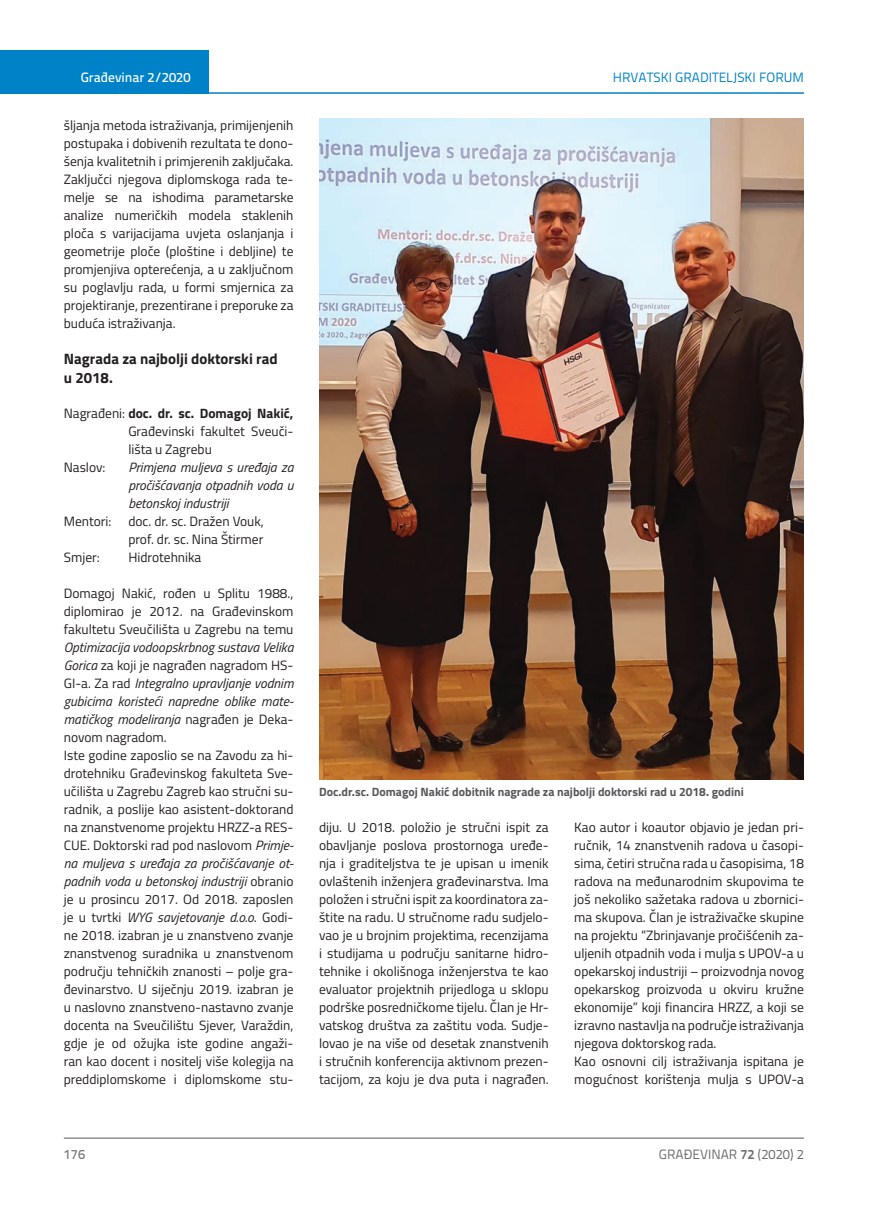
<style>
.page{position:relative;width:872px;height:1212px;background:#fff}
.page>*{position:absolute;margin:0;border:0;box-sizing:border-box;transform-origin:0 0}
.t1{font:700 15px/19.5px "Titillium";color:#231f20}
.t2{font:13.5px/18px "Titillium";color:#231f20;text-align:justify}
.t3{font:italic 13.5px/18px "Titillium";color:#231f20;text-align:justify}
.t4{font:700 13.5px "Titillium";color:#231f20}
.t5{font:13.5px "Titillium Text 22 L";color:#0082c8}
.t6{font:13.5px "Titillium Text 22 L";color:#6c6d70}
.t7{font:500 13.5px "Titillium Text 22 L";color:#fff}
.t8{font:500 13.5px "Titillium Text 22 L";color:#787a7d}
.t9{font:700 12px "Titillium";color:#57585a}
.s1{font-weight:400}
.s2{font-style:italic}
.s3{font-weight:700}
</style>
<div class="page">
<div style="left:0;top:50px;width:208px;height:44px;background:#0082c8"></div>
<hr style="left:0;top:92px;width:804px;height:2px;background:#0082c8">
<hr style="left:64px;top:1138px;width:740px;height:1px;background:#57585a">
<img style="left:319px;top:119px;width:485px;height:661px">
<p class="t7" style="left:81px;top:67px;width:111px">Građevinar 2/2020</p>
<p class="t5" style="left:613px;top:68px;width:192px">HRVATSKI GRADITELJSKI FORUM</p>
<p class="t2" style="left:64px;top:115px;width:231px">šljanja metoda istraživanja, primijenjenih postupaka i dobivenih rezultata te dono&shy;šenja kvalitetnih i primjerenih zaključaka.<br>Zaključci njegova diplomskoga rada te&shy;melje se na ishodima parametarske analize numeričkih modela staklenih ploča s varijacijama uvjeta oslanjanja i geometrije ploče (ploštine i debljine) te promjenjiva opterećenja, a u zaključnom su poglavlju rada, u formi smjernica za projektiranje, prezentirane i preporuke za buduća istraživanja.</p>
<p class="t1" style="left:64px;top:348px;width:215px">Nagrada za najbolji doktorski rad u 2018.</p>
<p class="t4" style="left:64px;top:403px;width:231px"><span class="s1">Nagrađeni:</span> doc. dr. sc. Domagoj Nakić,</p>
<p class="t2" style="left:128px;top:421px;width:167px">Građevinski fakultet Sveuči-</p>
<p class="t2" style="left:128px;top:439px;width:85px">lišta u Zagrebu</p>
<p class="t2" style="left:64px;top:457px;width:43px">Naslov:</p>
<p class="t3" style="left:128px;top:457px;width:167px">Primjena muljeva s uređaja za pročišćavanja otpadnih voda u betonskoj industriji</p>
<p class="t2" style="left:64px;top:511px;width:202px">Mentori: doc. dr. sc. Dražen Vouk,</p>
<p class="t2" style="left:128px;top:529px;width:136px">prof. dr. sc. Nina Štirmer</p>
<p class="t2" style="left:64px;top:547px;width:37px">Smjer:</p>
<p class="t2" style="left:128px;top:547px;width:75px">Hidrotehnika</p>
<p class="t2" style="left:64px;top:583px;width:231px">Domagoj Nakić, rođen u Splitu 1988., diplomirao je 2012. na Građevinskom fakultetu Sveučilišta u Zagrebu na temu</p>
<p class="t2" style="left:64px;top:637px;width:231px;text-align:left"><span class="s2">Optimizacija vodoopskrbnog sustava Velika Gorica</span> za koji je nagrađen nagradom HS-GI-a. Za rad <span class="s2">Integralno upravljanje vodnim gubicima koristeći napredne oblike mate&shy;matičkog modeliranja</span> nagrađen je Deka&shy;novom nagradom.<br>Iste godine zaposlio se na Zavodu za hi&shy;drotehniku Građevinskog fakulteta Sve&shy;učilišta u Zagrebu Zagreb kao stručni su&shy;radnik, a poslije kao asistent-doktorand na znanstvenome projektu HRZZ-a RES-CUE. Doktorski rad pod naslovom <span class="s2">Primje&shy;na muljeva s uređaja za pročišćavanje ot&shy;padnih voda u betonskoj industriji</span> obranio je u prosincu 2017. Od 2018. zaposlen je u tvrtki <span class="s2">WYG savjetovanje d.o.o</span>. Godi&shy;ne 2018. izabran je u znanstveno zvanje znanstvenog suradnika u znanstvenom području tehničkih znanosti – polje gra&shy;đevinarstvo. U siječnju 2019. izabran je u naslovno znanstveno-nastavno zvanje docenta na Sveučilištu Sjever, Varaždin, gdje je od ožujka iste godine angaži&shy;ran kao docent i nositelj više kolegija na preddiplomskome i diplomskome stu-</p>
<p class="t9" style="left:319px;top:783px;width:426px">Doc.dr.sc. Domagoj Nakić dobitnik nagrade za najbolji doktorski rad u 2018. godini</p>
<p class="t2" style="left:319px;top:818px;width:231px">diju. U 2018. položio je stručni ispit za obavljanje poslova prostornoga uređe&shy;nja i graditeljstva te je upisan u imenik ovlaštenih inženjera građevinarstva. Ima položen i stručni ispit za koordinatora za&shy;štite na radu. U stručnome radu sudjelo&shy;vao je u brojnim projektima, recenzijama i studijama u području sanitarne hidro&shy;tehnike i okolišnoga inženjerstva te kao evaluator projektnih prijedloga u sklopu podrške posredničkome tijelu. Član je Hr&shy;vatskog društva za zaštitu voda. Sudje&shy;lovao je na više od desetak znanstvenih i stručnih konferencija aktivnom prezen&shy;tacijom, za koju je dva puta i nagrađen.</p>
<p class="t2" style="left:574px;top:818px;width:231px;text-align:left">Kao autor i koautor objavio je jedan pri&shy;ručnik, 14 znanstvenih radova u časopi&shy;sima, četiri stručna rada u časopisima, 18 radova na međunarodnim skupovima te još nekoliko sažetaka radova u zbornici&shy;ma skupova. Član je istraživačke skupine na projektu “Zbrinjavanje pročišćenih za&shy;uljenih otpadnih voda i mulja s UPOV-a u opekarskoj industriji – proizvodnja novog opekarskog proizvoda u okviru kružne ekonomije” koji financira HRZZ, a koji se izravno nastavlja na područje istraživanja njegova doktorskog rada.<br>Kao osnovni cilj istraživanja ispitana je mogućnost korištenja mulja s UPOV-a</p>
<p class="t8" style="left:64px;top:1144px;width:23px">176</p>
<p class="t6" style="left:659px;top:1144px;width:146px">GRAĐEVINAR <span class="s3">72</span> (2020) 2</p>
</div>
